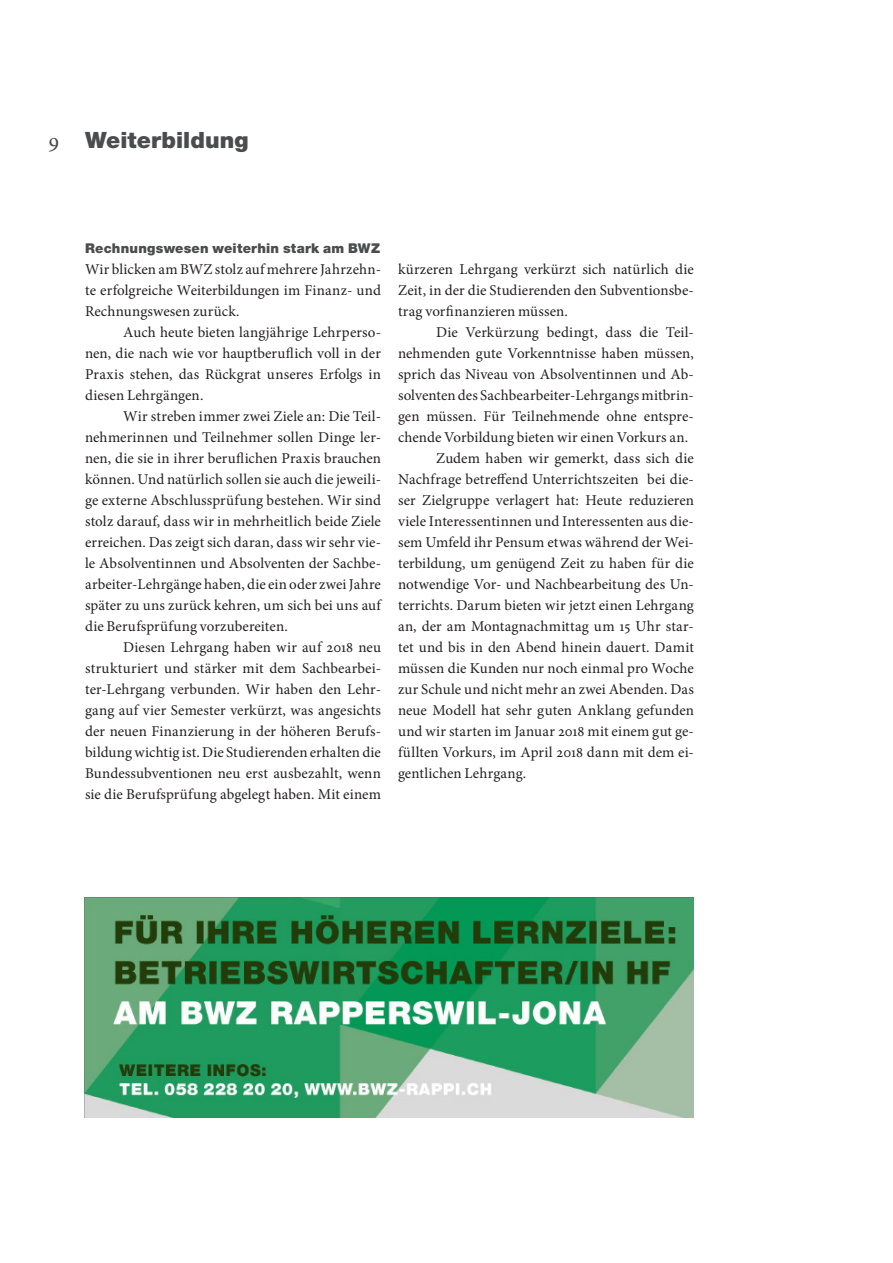
<style>
.page{position:relative;width:893px;height:1263px;background:#fff}
.page>*{position:absolute;margin:0;border:0;box-sizing:border-box;transform-origin:0 0}
.Titel_1{font:900 22.5px "Helvetica Neue LT Std";letter-spacing:.005em;color:#4b4c4d}
.Lauftext2{font:15px/21px "Minion Pro";letter-spacing:.005em;color:#231f20;text-align:justify}
.Lauftext{font:15px/21px "Minion Pro";letter-spacing:.005em;color:#231f20;text-align:justify}
.Titel_2{font:900 13.5px "Helvetica Neue LT Std";letter-spacing:.02em;color:#4b4c4d}
.s1{font-family:"Minion Pro";font-weight:400}
</style>
<div class="page">
<img style="left:84px;top:898px;width:610px;height:219px">
<p class="Titel_1" style="left:49px;top:126px;width:202px"><span class="s1">9</span> Weiterbildung</p>
<p class="Titel_2" style="left:85px;top:240px;width:297px">Rechnungswesen weiterhin stark am BWZ</p>
<p class="Lauftext" style="left:85px;top:258px;width:297px">Wir blicken am BWZ stolz auf mehrere Jahrzehn&shy;te erfolgreiche Weiterbildungen im Finanz- und Rechnungswesen zurück.</p>
<p class="Lauftext2" style="left:85px;top:321px;width:297px;text-indent:38px">Auch heute bieten langjährige Lehrperso&shy;nen, die nach wie vor hauptberuflich voll in der Praxis stehen, das Rückgrat unseres Erfolgs in diesen Lehrgängen.</p>
<p class="Lauftext2" style="left:85px;top:405px;width:297px;text-indent:38px">Wir streben immer zwei Ziele an: Die Teil&shy;nehmerinnen und Teilnehmer sollen Dinge ler&shy;nen, die sie in ihrer beruflichen Praxis brauchen können. Und natürlich sollen sie auch die jeweili&shy;ge externe Abschlussprüfung bestehen. Wir sind stolz darauf, dass wir in mehrheitlich beide Ziele erreichen. Das zeigt sich daran, dass wir sehr vie&shy;le Absolventinnen und Absolventen der Sachbe&shy;arbeiter-Lehrgänge haben, die ein oder zwei Jahre später zu uns zurück kehren, um sich bei uns auf die Berufsprüfung vorzubereiten.</p>
<p class="Lauftext2" style="left:85px;top:636px;width:297px;text-indent:38px">Diesen Lehrgang haben wir auf 2018 neu strukturiert und stärker mit dem Sachbearbei&shy;ter-Lehrgang verbunden. Wir haben den Lehr&shy;gang auf vier Semester verkürzt, was angesichts der neuen Finanzierung in der höheren Berufs&shy;bildung wichtig ist. Die Studierenden erhalten die Bundessubventionen neu erst ausbezahlt, wenn sie die Berufsprüfung abgelegt haben. Mit einem</p>
<p class="Lauftext2" style="left:398px;top:258px;width:297px">kürzeren Lehrgang verkürzt sich natürlich die Zeit, in der die Studierenden den Subventionsbe&shy;trag vorfinanzieren müssen.</p>
<p class="Lauftext2" style="left:398px;top:321px;width:297px;text-indent:38px">Die Verkürzung bedingt, dass die Teil&shy;nehmenden gute Vorkenntnisse haben müssen, sprich das Niveau von Absolventinnen und Ab&shy;solventen des Sachbearbeiter-Lehrgangs mitbrin&shy;gen müssen. Für Teilnehmende ohne entspre&shy;chende Vorbildung bieten wir einen Vorkurs an.</p>
<p class="Lauftext2" style="left:398px;top:447px;width:297px;text-indent:38px">Zudem haben wir gemerkt, dass sich die Nachfrage betreffend Unterrichtszeiten bei die&shy;ser Zielgruppe verlagert hat: Heute reduzieren viele Interessentinnen und Interessenten aus die&shy;sem Umfeld ihr Pensum etwas während der Wei&shy;terbildung, um genügend Zeit zu haben für die notwendige Vor- und Nachbearbeitung des Un&shy;terrichts. Darum bieten wir jetzt einen Lehrgang an, der am Montagnachmittag um 15 Uhr star&shy;tet und bis in den Abend hinein dauert. Damit müssen die Kunden nur noch einmal pro Woche zur Schule und nicht mehr an zwei Abenden. Das neue Modell hat sehr guten Anklang gefunden und wir starten im Januar 2018 mit einem gut ge&shy;füllten Vorkurs, im April 2018 dann mit dem ei&shy;gentlichen Lehrgang.</p>
</div>
